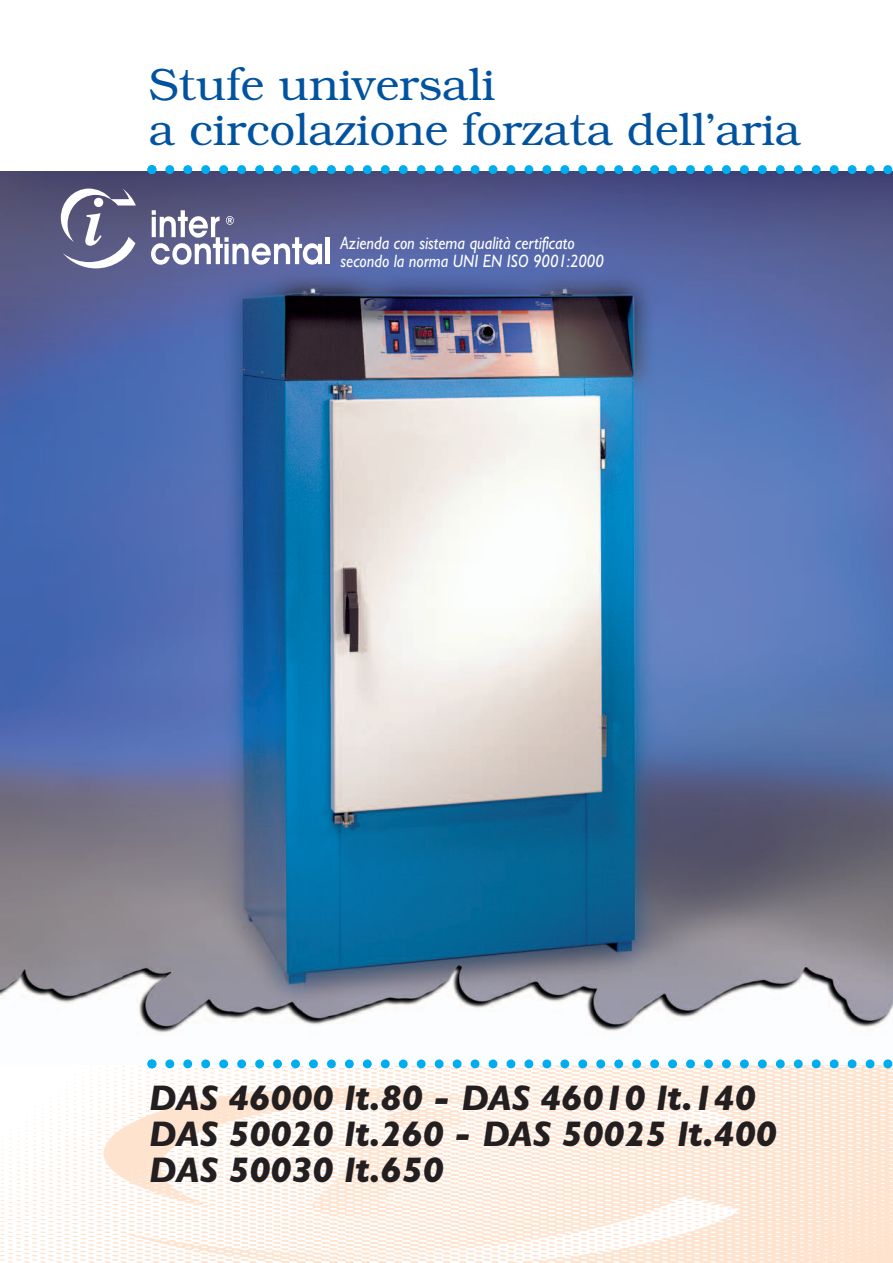
<style>
.page{position:relative;width:893px;height:1263px;background:#fff}
.page>*{position:absolute;margin:0;border:0;box-sizing:border-box;transform-origin:0 0}
.t1{font:300 45px/45px "Bookman";color:#0153a0}
.t2{font:italic 700 36px/36px "Gill Sans";color:#231f20}
.t3{font:italic 18px/18px "Gill Sans";color:#fff;scale:.9 1}
</style>
<div class="page">
<img style="left:0;top:171px;width:892px;height:1092px">
<svg style="left:147px;top:165px;width:745px;height:9px"></svg>
<svg style="left:147px;top:1059px;width:745px;height:9px"></svg>
<svg style="left:61px;top:189px;width:75px;height:79px"></svg>
<hr style="left:326px;top:237px;width:4px;height:27px;background:#fff">
<svg style="left:151px;top:210px;width:171px;height:55px"></svg>
<p class="t1" style="left:149px;top:62px;width:653px">Stufe universali<br>a circolazione forzata dell’aria</p>
<p class="t3" style="left:340px;top:234px;width:294px">Azienda con sistema qualità certificato secondo la norma UNI EN ISO 9001:2000</p>
<p class="t2" style="left:149px;top:1079px;width:629px">DAS 46000 lt.80 - DAS 46010 lt.140<br>DAS 50020 lt.260 - DAS 50025 lt.400<br>DAS 50030 lt.650</p>
</div>
